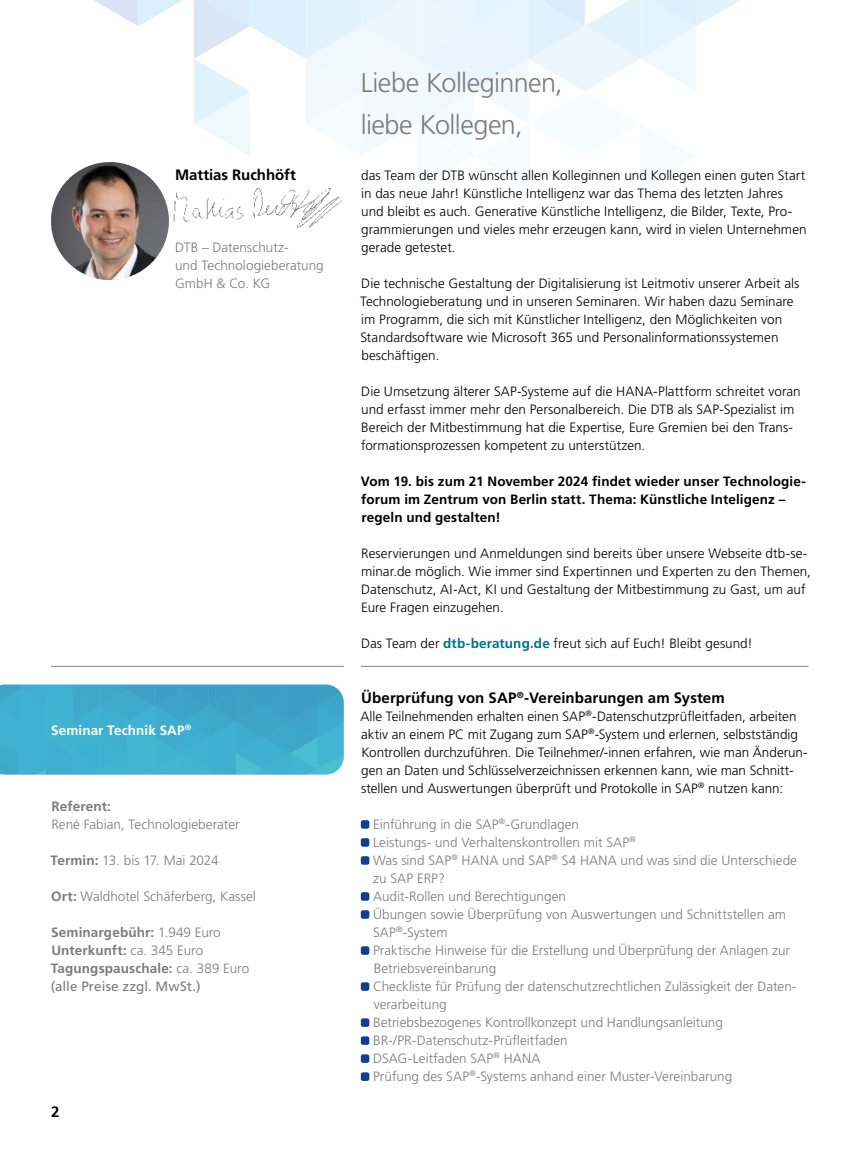
<style>
.page{position:relative;width:851px;height:1149px;background:#fff}
.page>*{position:absolute;margin:0;border:0;box-sizing:border-box;transform-origin:0 0}
.t1{font:300 27px/42px "Frutiger LT Std";letter-spacing:-.02em;color:#7c7b7b}
.t2{font:700 15px "Frutiger LT Std";color:#000}
.t3{font:300 13.5px/18px "Frutiger LT Std";color:#000}
.t4{font:300 13.5px/18px "Frutiger LT Std";color:#7c7b7b}
.t5{font:700 13.5px/18px "Frutiger LT Std";letter-spacing:.01em;color:#000}
.t6{font:700 13.5px/18px "Frutiger LT Std";letter-spacing:.01em;color:#7c7b7b}
.t7{font:700 13.5px "Frutiger LT Std";letter-spacing:.005em;color:#fff}
.s1{font-weight:700}
.s2{font-weight:300}
.s3{font-weight:400}
.s4{font-weight:700;color:#007192}
</style>
<div class="page">
<svg style="left:82px;top:0;width:659px;height:189px"></svg>
<img style="left:169px;top:180px;width:184px;height:48px">
<img style="left:51px;top:162px;width:118px;height:118px;border-radius:59px">
<hr style="left:361px;top:666px;width:447px;height:1px;background:#878787">
<hr style="left:51px;top:666px;width:293px;height:1px;background:#878787">
<div style="left:361px;top:819px;width:8px;height:9px;background:#153d8a;border-radius:2px"></div>
<div style="left:361px;top:837px;width:8px;height:9px;background:#153d8a;border-radius:2px"></div>
<div style="left:361px;top:855px;width:8px;height:9px;background:#153d8a;border-radius:2px"></div>
<div style="left:361px;top:891px;width:8px;height:9px;background:#153d8a;border-radius:2px"></div>
<div style="left:361px;top:909px;width:8px;height:9px;background:#153d8a;border-radius:2px"></div>
<div style="left:361px;top:945px;width:8px;height:9px;background:#153d8a;border-radius:2px"></div>
<div style="left:361px;top:981px;width:8px;height:9px;background:#153d8a;border-radius:2px"></div>
<div style="left:361px;top:1017px;width:8px;height:9px;background:#153d8a;border-radius:2px"></div>
<div style="left:361px;top:1035px;width:8px;height:9px;background:#153d8a;border-radius:2px"></div>
<div style="left:361px;top:1053px;width:8px;height:9px;background:#153d8a;border-radius:2px"></div>
<div style="left:361px;top:1071px;width:8px;height:9px;background:#153d8a;border-radius:2px"></div>
<svg style="left:0;top:684px;width:344px;height:90px;background:#41adcd"></svg>
<p class="t2" style="left:175px;top:166px;width:122px">Mattias Ruchhöft</p>
<p class="t4" style="left:175px;top:238px;width:150px">DTB – Datenschutz-<br>und Technologieberatung<br>GmbH &amp; Co. KG</p>
<p class="t7" style="left:51px;top:721px;width:142px">Seminar Technik SAP<sup>®</sup></p>
<p class="t6" style="left:52px;top:796px;width:61px">Referent:</p>
<p class="t4" style="left:51px;top:815px;width:190px">René Fabian, Technologieberater</p>
<p class="t4" style="left:51px;top:851px;width:169px"><span class="s1">Termin:</span> 13. bis 17. Mai 2024</p>
<p class="t4" style="left:51px;top:887px;width:206px"><span class="s1">Ort:</span> Waldhotel Schäferberg, Kassel</p>
<p class="t6" style="left:51px;top:922px;width:200px">Seminargebühr: <span class="s2">1.949 Euro<br></span>Unterkunft: <span class="s2">ca. 345 Euro<br></span>Tagungspauschale: <span class="s2">ca. 389 Euro </span><span class="s3">(alle Preise zzgl. MwSt.)</span></p>
<p class="t2" style="left:51px;top:1102px;width:10px">2</p>
<h1 class="t1" style="left:361px;top:62px;width:203px">Liebe Kolleginnen, liebe Kollegen,</h1>
<p class="t3" style="left:361px;top:167px;width:447px">das Team der DTB wünscht allen Kolleginnen und Kollegen einen guten Start in das neue Jahr! Künstliche Intelligenz war das Thema des letzten Jahres und bleibt es auch. Generative Künstliche Intelligenz, die Bilder, Texte, Pro&shy;grammierungen und vieles mehr erzeugen kann, wird in vielen Unternehmen gerade getestet.</p>
<p class="t3" style="left:360px;top:275px;width:441px">Die technische Gestaltung der Digitalisierung ist Leitmotiv unserer Arbeit als Technologieberatung und in unseren Seminaren. Wir haben dazu Seminare im Programm, die sich mit Künstlicher Intelligenz, den Möglichkeiten von Standardsoftware wie Microsoft 365 und Personalinformationssystemen beschäftigen.</p>
<p class="t3" style="left:361px;top:383px;width:441px">Die Umsetzung älterer SAP-Systeme auf die HANA-Plattform schreitet voran und erfasst immer mehr den Personalbereich. Die DTB als SAP-Spezialist im Bereich der Mitbestimmung hat die Expertise, Eure Gremien bei den Trans&shy;formationsprozessen kompetent zu unterstützen.</p>
<p class="t5" style="left:361px;top:472px;width:445px">Vom 19. bis zum 21 November 2024 findet wieder unser Technologie&shy;forum im Zentrum von Berlin statt. Thema: Künstliche Inteligenz – regeln und gestalten!</p>
<p class="t3" style="left:361px;top:544px;width:451px">Reservierungen und Anmeldungen sind bereits über unsere Webseite dtb-se&shy;minar.de möglich. Wie immer sind Expertinnen und Experten zu den Themen, Datenschutz, AI-Act, KI und Gestaltung der Mitbestimmung zu Gast, um auf Eure Fragen einzugehen.</p>
<p class="t3" style="left:361px;top:634px;width:393px">Das Team der <span class="s4">dtb-beratung.de</span> freut sich auf Euch! Bleibt gesund!</p>
<p class="t2" style="left:361px;top:688px;width:365px">Überprüfung von SAP<sup>®</sup>-Vereinbarungen am System</p>
<p class="t3" style="left:360px;top:707px;width:448px">Alle Teilnehmenden erhalten einen SAP<sup>®</sup>-Datenschutzprüfleitfaden, arbeiten aktiv an einem PC mit Zugang zum SAP<sup>®</sup>-System und erlernen, selbstständig Kontrollen durchzuführen. Die Teilnehmer/-innen erfahren, wie man Änderun&shy;gen an Daten und Schlüsselverzeichnissen erkennen kann, wie man Schnitt&shy;stellen und Auswertungen überprüft und Protokolle in SAP<sup>®</sup> nutzen kann:</p>
<p class="t4" style="left:373px;top:815px;width:425px">Einführung in die SAP<sup>®</sup>-Grundlagen<br>Leistungs- und Verhaltenskontrollen mit SAP<sup>®<br></sup>Was sind SAP<sup>®</sup> HANA und SAP<sup>®</sup> S4 HANA und was sind die Unterschiede zu SAP ERP?<br>Audit-Rollen und Berechtigungen<br>Übungen sowie Überprüfung von Auswertungen und Schnittstellen am SAP<sup>®</sup>-System<br>Praktische Hinweise für die Erstellung und Überprüfung der Anlagen zur Betriebsvereinbarung<br>Checkliste für Prüfung der datenschutzrechtlichen Zulässigkeit der Daten&shy;verarbeitung<br>Betriebsbezogenes Kontrollkonzept und Handlungsanleitung BR-/PR-Datenschutz-Prüfleitfaden<br>DSAG-Leitfaden SAP<sup>®</sup> HANA<br>Prüfung des SAP<sup>®</sup>-Systems anhand einer Muster-Vereinbarung</p>
</div>
